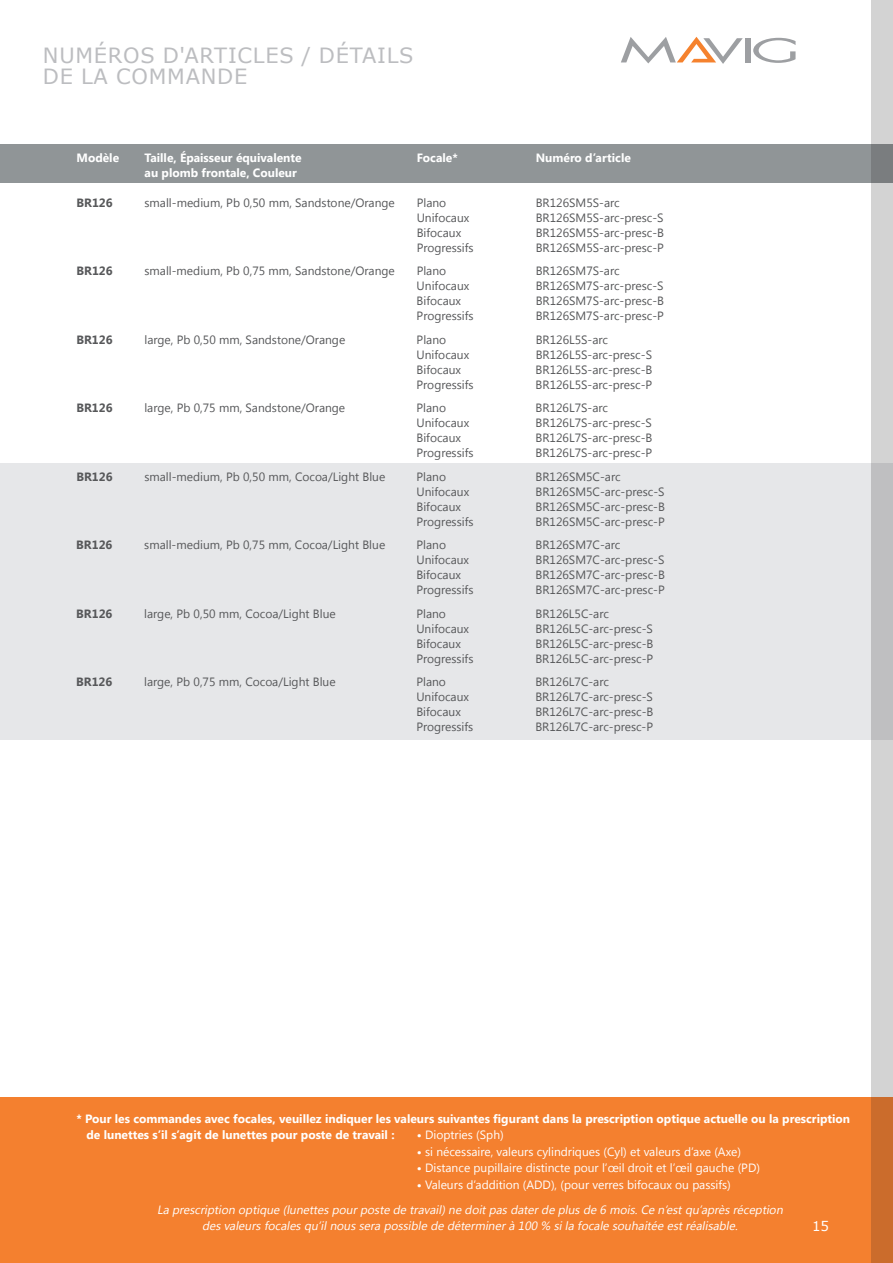
<style>
.page{position:relative;width:893px;height:1263px;background:#fff}
.page>*{position:absolute;margin:0;border:0;box-sizing:border-box;transform-origin:0 0}
.t1{font:21px/21px "Verdana";letter-spacing:.035em;color:#bcbdc0}
.t2{font:13.5px "Verdana";color:#fff}
.t3{font:12px "Lao UI";color:#57585a}
.t4{font:700 12px/16.5px "Lao UI";color:#fff}
.t5{font:italic 12px/25px "Lao UI";color:#fff}
.t6{font:12px "Lao UI";color:#fff}
.t7{font:700 12px "Lao UI";color:#57585a}
.s1{font-weight:700}
.s2{font-weight:700;font-style:normal}
.s3{font-style:normal}
</style>
<div class="page">
<div style="left:0;top:463px;width:893px;height:277px;background:#e6e7e9"></div>
<div style="left:0;top:1097px;width:893px;height:166px;background:#f4802f"></div>
<div style="left:745px;top:38px;width:5px;height:24px;background:#9d9fa2"></div>
<svg style="left:753px;top:38px;width:42px;height:25px"></svg>
<svg style="left:621px;top:37px;width:122px;height:27px"></svg>
<div style="left:0;top:145px;width:893px;height:38px;background:#909597"></div>
<svg style="left:872px;top:0;width:21px;height:1263px;background:#cabeb6"></svg>
<h1 class="t1" style="left:43px;top:44px;width:372px">NUMÉROS D'ARTICLES / DÉTAILS<br>DE LA COMMANDE</h1>
<p class="t4" style="left:77px;top:149px;width:44px">Modèle</p>
<p class="t4" style="left:145px;top:149px;width:159px">Taille, Épaisseur équivalente</p>
<p class="t4" style="left:417px;top:149px;width:43px">Focale*</p>
<p class="t4" style="left:536px;top:149px;width:97px">Numéro d’article</p>
<p class="t4" style="left:145px;top:164px;width:154px">au plomb frontale, Couleur</p>
<p class="t7" style="left:77px;top:195px;width:38px">BR126</p>
<p class="t3" style="left:145px;top:195px;width:252px">small-medium, Pb 0,50 mm, Sandstone/Orange</p>
<p class="t3" style="left:417px;top:195px;width:31px">Plano</p>
<p class="t3" style="left:536px;top:195px;width:85px">BR126SM5S-arc</p>
<p class="t3" style="left:417px;top:210px;width:54px">Unifocaux</p>
<p class="t3" style="left:536px;top:210px;width:129px">BR126SM5S-arc-presc-S</p>
<p class="t3" style="left:417px;top:225px;width:46px">Bifocaux</p>
<p class="t3" style="left:536px;top:225px;width:130px">BR126SM5S-arc-presc-B</p>
<p class="t3" style="left:417px;top:240px;width:59px">Progressifs</p>
<p class="t3" style="left:536px;top:240px;width:130px">BR126SM5S-arc-presc-P</p>
<p class="t7" style="left:76px;top:263px;width:38px">BR126</p>
<p class="t3" style="left:145px;top:263px;width:252px">small-medium, Pb 0,75 mm, Sandstone/Orange</p>
<p class="t3" style="left:417px;top:263px;width:31px">Plano</p>
<p class="t3" style="left:536px;top:263px;width:85px">BR126SM7S-arc</p>
<p class="t3" style="left:417px;top:278px;width:54px">Unifocaux</p>
<p class="t3" style="left:536px;top:278px;width:129px">BR126SM7S-arc-presc-S</p>
<p class="t3" style="left:417px;top:293px;width:46px">Bifocaux</p>
<p class="t3" style="left:536px;top:293px;width:130px">BR126SM7S-arc-presc-B</p>
<p class="t3" style="left:417px;top:308px;width:59px">Progressifs</p>
<p class="t3" style="left:536px;top:308px;width:130px">BR126SM7S-arc-presc-P</p>
<p class="t7" style="left:76px;top:332px;width:38px">BR126</p>
<p class="t3" style="left:144px;top:332px;width:202px">large, Pb 0,50 mm, Sandstone/Orange</p>
<p class="t3" style="left:417px;top:332px;width:31px">Plano</p>
<p class="t3" style="left:536px;top:332px;width:74px">BR126L5S-arc</p>
<p class="t3" style="left:417px;top:347px;width:54px">Unifocaux</p>
<p class="t3" style="left:536px;top:347px;width:118px">BR126L5S-arc-presc-S</p>
<p class="t3" style="left:417px;top:362px;width:46px">Bifocaux</p>
<p class="t3" style="left:536px;top:362px;width:118px">BR126L5S-arc-presc-B</p>
<p class="t3" style="left:417px;top:377px;width:59px">Progressifs</p>
<p class="t3" style="left:536px;top:377px;width:118px">BR126L5S-arc-presc-P</p>
<p class="t7" style="left:76px;top:400px;width:38px">BR126</p>
<p class="t3" style="left:144px;top:400px;width:202px">large, Pb 0,75 mm, Sandstone/Orange</p>
<p class="t3" style="left:417px;top:400px;width:31px">Plano</p>
<p class="t3" style="left:536px;top:400px;width:74px">BR126L7S-arc</p>
<p class="t3" style="left:417px;top:415px;width:54px">Unifocaux</p>
<p class="t3" style="left:536px;top:415px;width:118px">BR126L7S-arc-presc-S</p>
<p class="t3" style="left:417px;top:430px;width:46px">Bifocaux</p>
<p class="t3" style="left:536px;top:430px;width:118px">BR126L7S-arc-presc-B</p>
<p class="t3" style="left:416px;top:445px;width:59px">Progressifs</p>
<p class="t3" style="left:536px;top:445px;width:118px">BR126L7S-arc-presc-P</p>
<p class="t7" style="left:76px;top:469px;width:38px">BR126</p>
<p class="t3" style="left:144px;top:469px;width:242px">small-medium, Pb 0,50 mm, Cocoa/Light Blue</p>
<p class="t3" style="left:416px;top:469px;width:31px">Plano</p>
<p class="t3" style="left:536px;top:469px;width:86px">BR126SM5C-arc</p>
<p class="t3" style="left:416px;top:484px;width:54px">Unifocaux</p>
<p class="t3" style="left:536px;top:484px;width:130px">BR126SM5C-arc-presc-S</p>
<p class="t3" style="left:416px;top:499px;width:46px">Bifocaux</p>
<p class="t3" style="left:536px;top:499px;width:131px">BR126SM5C-arc-presc-B</p>
<p class="t3" style="left:416px;top:514px;width:59px">Progressifs</p>
<p class="t3" style="left:535px;top:514px;width:131px">BR126SM5C-arc-presc-P</p>
<p class="t7" style="left:76px;top:537px;width:38px">BR126</p>
<p class="t3" style="left:144px;top:537px;width:242px">small-medium, Pb 0,75 mm, Cocoa/Light Blue</p>
<p class="t3" style="left:416px;top:537px;width:31px">Plano</p>
<p class="t3" style="left:535px;top:537px;width:86px">BR126SM7C-arc</p>
<p class="t3" style="left:416px;top:552px;width:54px">Unifocaux</p>
<p class="t3" style="left:535px;top:552px;width:130px">BR126SM7C-arc-presc-S</p>
<p class="t3" style="left:416px;top:567px;width:46px">Bifocaux</p>
<p class="t3" style="left:535px;top:567px;width:131px">BR126SM7C-arc-presc-B</p>
<p class="t3" style="left:416px;top:582px;width:59px">Progressifs</p>
<p class="t3" style="left:535px;top:582px;width:131px">BR126SM7C-arc-presc-P</p>
<p class="t7" style="left:76px;top:606px;width:38px">BR126</p>
<p class="t3" style="left:144px;top:606px;width:193px">large, Pb 0,50 mm, Cocoa/Light Blue</p>
<p class="t3" style="left:416px;top:606px;width:31px">Plano</p>
<p class="t3" style="left:535px;top:606px;width:75px">BR126L5C-arc</p>
<p class="t3" style="left:416px;top:621px;width:54px">Unifocaux</p>
<p class="t3" style="left:535px;top:621px;width:119px">BR126L5C-arc-presc-S</p>
<p class="t3" style="left:416px;top:636px;width:46px">Bifocaux</p>
<p class="t3" style="left:535px;top:636px;width:119px">BR126L5C-arc-presc-B</p>
<p class="t3" style="left:416px;top:651px;width:59px">Progressifs</p>
<p class="t3" style="left:535px;top:651px;width:119px">BR126L5C-arc-presc-P</p>
<p class="t7" style="left:76px;top:674px;width:38px">BR126</p>
<p class="t3" style="left:144px;top:674px;width:193px">large, Pb 0,75 mm, Cocoa/Light Blue</p>
<p class="t3" style="left:416px;top:674px;width:31px">Plano</p>
<p class="t3" style="left:535px;top:674px;width:75px">BR126L7C-arc</p>
<p class="t3" style="left:416px;top:689px;width:54px">Unifocaux</p>
<p class="t3" style="left:535px;top:689px;width:119px">BR126L7C-arc-presc-S</p>
<p class="t3" style="left:416px;top:704px;width:46px">Bifocaux</p>
<p class="t3" style="left:535px;top:704px;width:119px">BR126L7C-arc-presc-B</p>
<p class="t3" style="left:416px;top:719px;width:59px">Progressifs</p>
<p class="t3" style="left:535px;top:719px;width:119px">BR126L7C-arc-presc-P</p>
<p class="t4" style="left:86px;top:1110px;width:765px;text-indent:-10px">* Pour les commandes avec focales, veuillez indiquer les valeurs suivantes figurant dans la prescription optique actuelle ou la prescription de lunettes s’il s’agit de lunettes pour poste de travail :</p>
<p class="t6" style="left:417px;top:1127px;width:89px"><span class="s1">•</span> Dioptries (Sph)</p>
<p class="t6" style="left:417px;top:1143px;width:326px"><span class="s1">•</span> si nécessaire, valeurs cylindriques (Cyl) et valeurs d’axe (Axe)</p>
<p class="t6" style="left:417px;top:1160px;width:345px"><span class="s1">•</span> Distance pupillaire distincte pour l’œil droit et l’œil gauche (PD)</p>
<p class="t5" style="left:157px;top:1172px;width:630px;text-indent:260px"><span class="s2">•</span> <span class="s3">Valeurs d’addition (ADD), (pour verres bifocaux ou passifs)<br></span>La prescription optique (lunettes pourposte de travail)ne doitpas daterde plus de 6 mois.Ce n’estqu’après réception</p>
<p class="t5" style="left:202px;top:1213px;width:540px">des valeurs focales qu’ilnous sera possible de déterminerà 100 % sila focale souhaitée estréalisable.</p>
<p class="t2" style="left:812px;top:1216px;width:19px">15</p>
</div>
